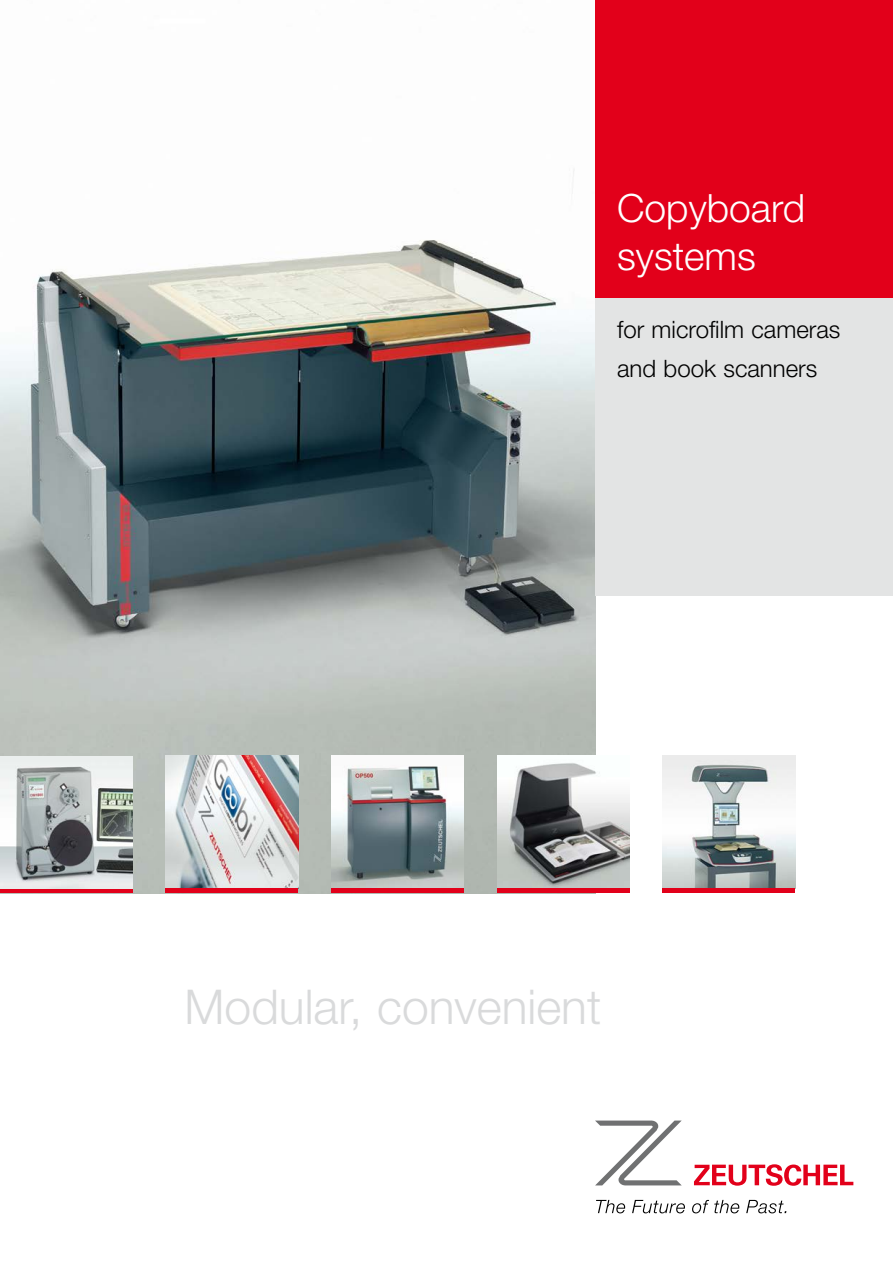
<style>
.page{position:relative;width:893px;height:1263px;background:#fff}
.page>*{position:absolute;margin:0;border:0;box-sizing:border-box;transform-origin:0 0}
.t1{font:300 48px "Helvetica Neue";color:#d9dadb}
.t2{font:300 48px/57.6px "Helvetica Neue";color:#fff}
.t3{font:300 39px/48px "Helvetica Neue";color:#fff}
.t4{font:300 24px/33px "Helvetica Neue";color:#000}
</style>
<div class="page">
<img style="left:0;top:170px;width:595px;height:723px">
<div style="left:595px;top:0;width:298px;height:298px;background:#e2001a"></div>
<div style="left:595px;top:298px;width:298px;height:297px;background:#e3e4e4"></div>
<img style="left:331px;top:756px;width:133px;height:132px">
<img style="left:663px;top:756px;width:132px;height:132px">
<img style="left:166px;top:756px;width:132px;height:132px">
<img style="left:497px;top:756px;width:132px;height:132px">
<div style="left:663px;top:888px;width:132px;height:5px;background:#e2001a"></div>
<div style="left:497px;top:888px;width:132px;height:5px;background:#e2001a"></div>
<div style="left:331px;top:888px;width:133px;height:5px;background:#e2001a"></div>
<div style="left:166px;top:888px;width:132px;height:5px;background:#e2001a"></div>
<div style="left:0;top:888px;width:132px;height:5px;background:#e2001a"></div>
<img style="left:0;top:756px;width:133px;height:133px">
<svg style="left:596px;top:1200px;width:29px;height:13px"></svg>
<svg style="left:632px;top:1200px;width:53px;height:13px"></svg>
<svg style="left:692px;top:1200px;width:47px;height:13px"></svg>
<svg style="left:746px;top:1200px;width:40px;height:13px"></svg>
<svg style="left:595px;top:1120px;width:87px;height:66px"></svg>
<svg style="left:694px;top:1164px;width:159px;height:22px"></svg>
<h1 class="t2" style="left:621px;top:171px;width:229px">Aufnahme&shy;systeme</h1>
<p class="t4" style="left:621px;top:310px;width:216px">für Mikrofilmkameras und Buchscanner</p>
<h2 class="t3" style="left:617px;top:183px;width:189px">Copyboard systems</h2>
<p class="t4" style="left:617px;top:309px;width:225px;line-height:39px">for microfilm cameras and book scanners</p>
<h1 class="t1" style="left:185px;top:977px;width:418px">Modular, convenient</h1>
</div>
